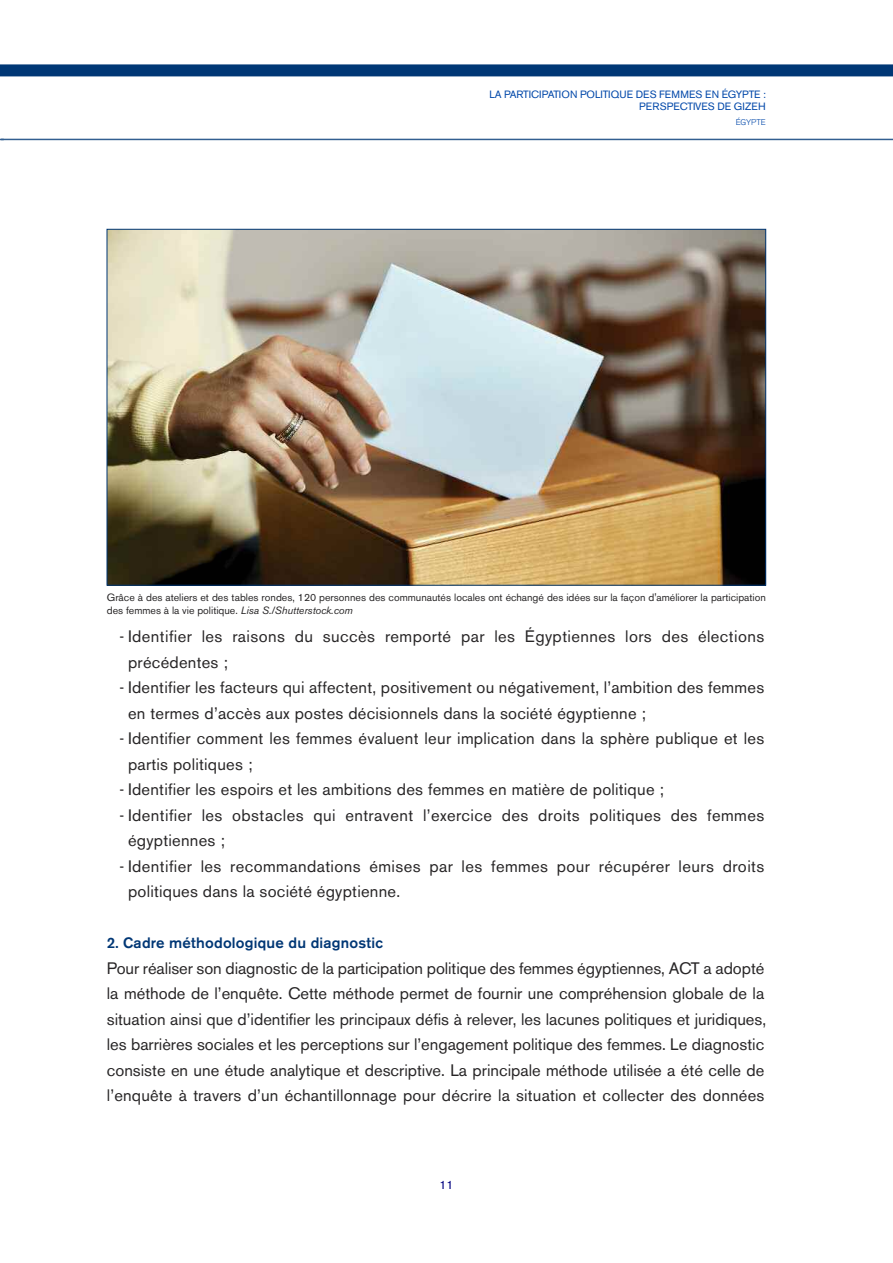
<style>
.page{position:relative;width:893px;height:1263px;background:#fff}
.page>*{position:absolute;margin:0;border:0;box-sizing:border-box;transform-origin:0 0}
.t1{font:16.5px/25.5px "Akzidenz Grotesk BE";letter-spacing:.015em;color:#272526}
.t2{font:500 15px "Akzidenz Grotesk BE";letter-spacing:.015em;color:#003775}
.t3{font:12px "Akzidenz Grotesk BE";color:#000080}
.t4{font:10.5px/12.6px "Akzidenz Grotesk BE";color:#272526}
.t5{font:10.5px/12px "Akzidenz Grotesk BE";letter-spacing:.005em;color:#0047a9;text-align:right}
.t6{font:300 8.25px "Akzidenz Grotesk BE";color:#0047a9}
.s1{font-style:italic}
</style>
<div class="page">
<hr style="left:1px;top:139px;width:892px;height:1px;background:#335f91">
<div style="left:0;top:64px;width:893px;height:12px;background:#003775"></div>
<img style="left:109px;top:231px;width:655px;height:352px">
<p class="t5" style="left:489px;top:90px;width:278px">LA PARTICIPATION POLITIQUE DES FEMMES EN ÉGYPTE :<br>PERSPECTIVES DE GIZEH</p>
<p class="t6" style="left:736px;top:119px;width:32px">ÉGYPTE</p>
<p class="t4" style="left:107px;top:592px;width:661px">Grâce à des ateliers et des tables rondes, 120 personnes des communautés locales ont échangé des idées sur la façon d'améliorer la participation des femmes à la vie politique. <span class="s1">Lisa S./Shutterstock.com</span></p>
<p class="t1" style="left:128px;top:626px;width:638px;text-indent:-9px">- Identifier les raisons du succès remporté par les Égyptiennes lors des élections précédentes ;</p>
<p class="t1" style="left:128px;top:677px;width:638px;text-indent:-9px">- Identifier les facteurs qui affectent, positivement ou négativement, l’ambition des femmes en termes d’accès aux postes décisionnels dans la société égyptienne ;</p>
<p class="t1" style="left:128px;top:728px;width:638px;text-indent:-9px">- Identifier comment les femmes évaluent leur implication dans la sphère publique et les partis politiques ;</p>
<p class="t1" style="left:120px;top:779px;width:546px">- Identifier les espoirs et les ambitions des femmes en matière de politique ;</p>
<p class="t1" style="left:128px;top:804px;width:638px;text-indent:-9px">- Identifier les obstacles qui entravent l’exercice des droits politiques des femmes égyptiennes ;</p>
<p class="t1" style="left:128px;top:855px;width:638px;text-indent:-9px">- Identifier les recommandations émises par les femmes pour récupérer leurs droits politiques dans la société égyptienne.</p>
<p class="t2" style="left:107px;top:938px;width:278px">2. Cadre méthodologique du diagnostic</p>
<p class="t1" style="left:107px;top:957px;width:661px;text-align:justify">Pour réaliser son diagnostic de la participation politique des femmes égyptiennes, ACT a adopté la méthode de l’enquête. Cette méthode permet de fournir une compréhension globale de la situation ainsi que d’identifier les principaux défis à relever, les lacunes politiques et juridiques, les barrières sociales et les perceptions sur l’engagement politique des femmes. Le diagnostic consiste en une étude analytique et descriptive. La principale méthode utilisée a été celle de l’enquête à travers d’un échantillonnage pour décrire la situation et collecter des données</p>
<p class="t3" style="left:439px;top:1181px;width:15px">11</p>
</div>
